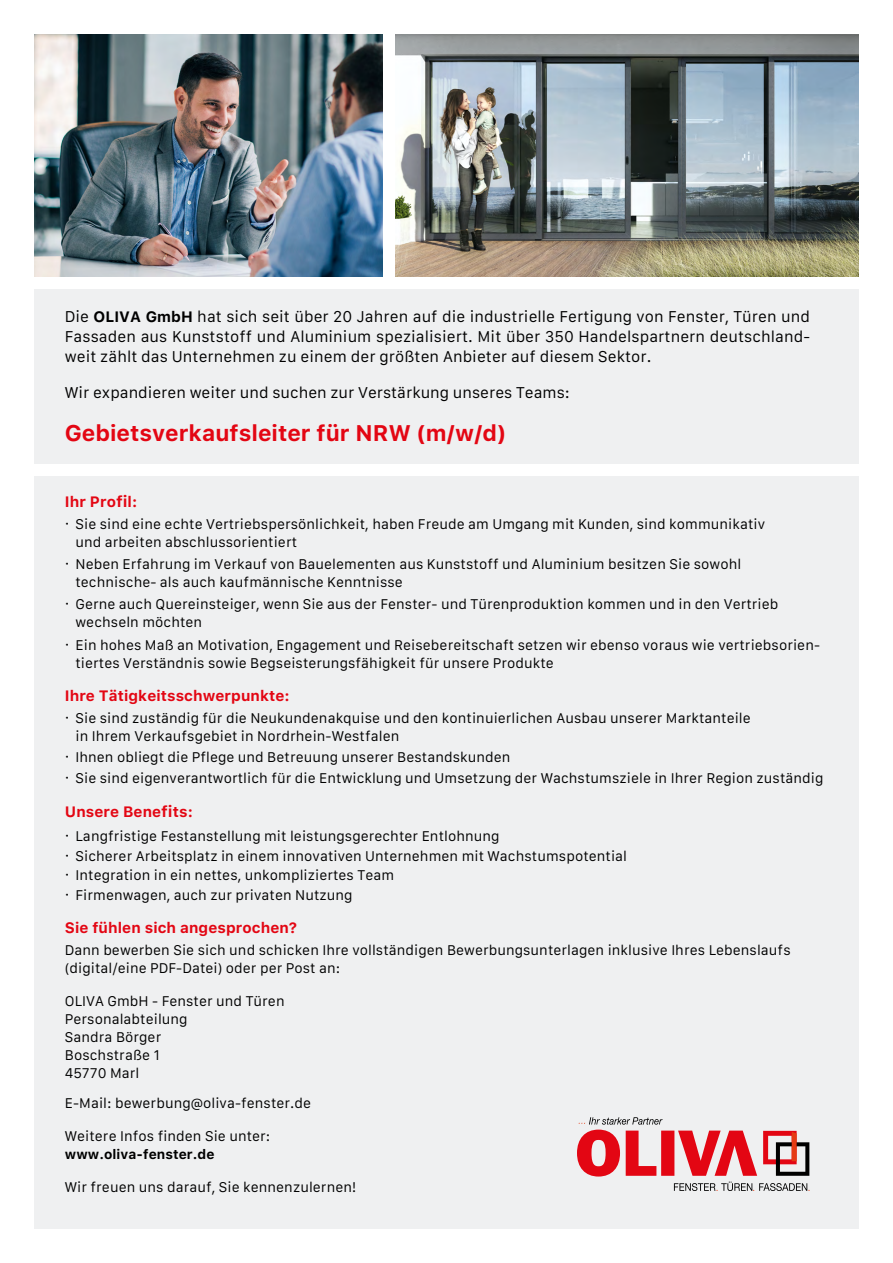
<style>
.page{position:relative;width:893px;height:1263px;background:#fff}
.page>*{position:absolute;margin:0;border:0;box-sizing:border-box;transform-origin:0 0}
.t1{font:700 22.5px "Galvji";color:#e30613}
.t2{font:15px/20.2px "Galvji";color:#000;text-align:justify}
.t3{font:700 15px "Galvji";letter-spacing:.005em;color:#e30613}
.t4{font:13.5px/18px "Galvji";letter-spacing:.005em;color:#000}
.t5{font:700 13.5px "Galvji";letter-spacing:.005em;color:#000}
.s1{font-weight:700}
</style>
<div class="page">
<img style="left:34px;top:34px;width:349px;height:242px">
<img style="left:395px;top:34px;width:464px;height:242px">
<div style="left:34px;top:289px;width:825px;height:174px;background:#eff0f1"></div>
<div style="left:34px;top:476px;width:825px;height:753px;background:#eff0f1"></div>
<svg style="left:577px;top:1117px;width:232px;height:74px"></svg>
<p class="t2" style="left:65px;top:307px;width:747px">Die <span class="s1">OLIVA GmbH</span> hat sich seit über 20 Jahren auf die industrielle Fertigung von Fenster, Türen und Fassaden aus Kunststoff und Aluminium spezialisiert. Mit über 350 Handelspartnern deutschland&shy;weit zählt das Unternehmen zu einem der größten Anbieter auf diesem Sektor.</p>
<p class="t2" style="left:65px;top:383px;width:507px">Wir expandieren weiter und suchen zur Verstärkung unseres Teams:</p>
<h1 class="t1" style="left:65px;top:419px;width:443px">Gebietsverkaufsleiter für NRW (m/w/d)</h1>
<p class="t3" style="left:65px;top:492px;width:74px">Ihr Profil:</p>
<p class="t4" style="left:75px;top:515px;width:691px;text-indent:-11px">· Sie sind eine echte Vertriebspersönlichkeit, haben Freude am Umgang mit Kunden, sind kommunikativ und arbeiten abschlussorientiert</p>
<p class="t4" style="left:75px;top:556px;width:667px;text-indent:-11px">· Neben Erfahrung im Verkauf von Bauelementen aus Kunststoff und Aluminium besitzen Sie sowohl technische- als auch kaufmännische Kenntnisse</p>
<p class="t4" style="left:75px;top:596px;width:704px;text-indent:-11px">· Gerne auch Quereinsteiger, wenn Sie aus der Fenster- und Türenproduktion kommen und in den Vertrieb wechseln möchten</p>
<p class="t4" style="left:76px;top:636px;width:746px;text-indent:-11px">· Ein hohes Maß an Motivation, Engagement und Reisebereitschaft setzen wir ebenso voraus wie vertriebsorien&shy;tiertes Verständnis sowie Begseisterungsfähigkeit für unsere Produkte</p>
<p class="t3" style="left:65px;top:686px;width:226px">Ihre Tätigkeitsschwerpunkte:</p>
<p class="t4" style="left:75px;top:709px;width:677px;text-indent:-11px">· Sie sind zuständig für die Neukundenakquise und den kontinuierlichen Ausbau unserer Marktanteile in Ihrem Verkaufsgebiet in Nordrhein-Westfalen</p>
<p class="t4" style="left:65px;top:747px;width:760px;line-height:21px">· Ihnen obliegt die Pflege und Betreuung unserer Bestandskunden<br>· Sie sind eigenverantwortlich für die Entwicklung und Umsetzung der Wachstumsziele in Ihrer Region zuständig</p>
<p class="t3" style="left:65px;top:803px;width:130px">Unsere Benefits:</p>
<p class="t4" style="left:65px;top:827px;width:564px;line-height:19.5px">· Langfristige Festanstellung mit leistungsgerechter Entlohnung<br>· Sicherer Arbeitsplatz in einem innovativen Unternehmen mit Wachstumspotential · Integration in ein nettes, unkompliziertes Team<br>· Firmenwagen, auch zur privaten Nutzung</p>
<p class="t3" style="left:65px;top:918px;width:234px">Sie fühlen sich angesprochen?</p>
<p class="t4" style="left:65px;top:941px;width:727px">Dann bewerben Sie sich und schicken Ihre vollständigen Bewerbungsunterlagen inklusive Ihres Lebenslaufs (digital/eine PDF-Datei) oder per Post an:</p>
<p class="t4" style="left:65px;top:992px;width:221px">OLIVA GmbH - Fenster und Türen<br>Personalabteilung<br>Sandra Börger<br>Boschstraße 1<br>45770 Marl</p>
<p class="t4" style="left:65px;top:1094px;width:248px">E-Mail: bewerbung@oliva-fenster.de</p>
<p class="t4" style="left:65px;top:1127px;width:207px">Weitere Infos finden Sie unter:</p>
<p class="t5" style="left:65px;top:1146px;width:151px">www.oliva-fenster.de</p>
<p class="t4" style="left:65px;top:1178px;width:293px">Wir freuen uns darauf, Sie kennenzulernen!</p>
</div>
